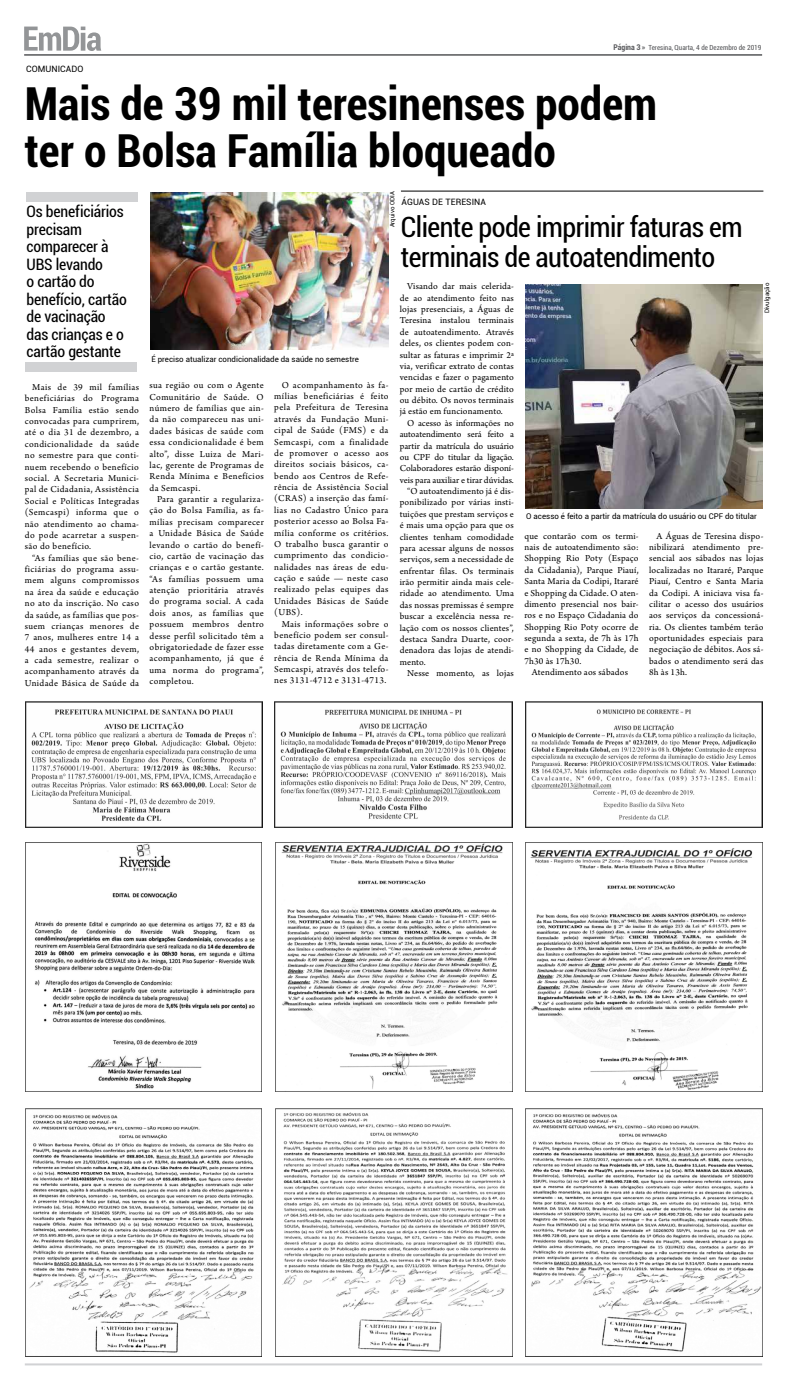
<style>
.page{position:relative;width:787px;height:1389px;background:#fff}
.page>*{position:absolute;margin:0;border:0;box-sizing:border-box;transform-origin:0 0}
.t1{font:700 condensed 45.5px/47.2px "Roboto";color:#000}
.t2{font:condensed 28px/29.8px "Roboto";letter-spacing:-.02em;color:#000}
.t3{font:condensed 15.75px/17.5px "Roboto";letter-spacing:-.01em;color:#000}
.t4{font:9.62px/11.4px "Arno Pro";letter-spacing:.02em;color:#000;text-align:justify}
.t5{font:9.62px "Arno Pro";color:#000}
.t6{font:9.62px "Arno Pro";letter-spacing:-.005em;color:#000}
.t7{font:8.75px "Roboto";letter-spacing:.01em;color:#000}
.t8{font:7.88px "Roboto";color:#000}
.t9{font:condensed 7px "Roboto";color:#57585b}
.t10{font:6.12px "Roboto";color:#000}
.s1{font-weight:700;font-size:7.88px}
.s2{color:#555658}
</style>
<div class="page">
<hr style="left:25px;top:1363px;width:736px;height:2px;background:#d1d2d4">
<hr style="left:24px;top:54px;width:737px;height:2px;background:#6d6e70">
<svg style="left:24px;top:27px;width:77px;height:24px"></svg>
<hr style="left:401px;top:191px;width:362px;height:1px;background:#000">
<div style="left:26px;top:192px;width:112px;height:9px;background:#d1d2d4"></div>
<div style="left:25px;top:363px;width:111px;height:9px;background:#d1d2d4"></div>
<img style="left:525px;top:842px;width:236px;height:249px">
<img style="left:275px;top:842px;width:237px;height:249px">
<img style="left:25px;top:842px;width:237px;height:249px">
<img style="left:525px;top:702px;width:237px;height:126px">
<img style="left:274px;top:702px;width:238px;height:126px">
<img style="left:25px;top:702px;width:237px;height:126px">
<img style="left:150px;top:192px;width:238px;height:158px">
<img style="left:525px;top:284px;width:236px;height:224px">
<img style="left:25px;top:1109px;width:237px;height:248px">
<img style="left:275px;top:1109px;width:237px;height:248px">
<img style="left:525px;top:1109px;width:236px;height:248px">
<p class="t9" style="left:613px;top:45px;width:149px"><span class="s1">Página 3 »</span> Teresina, Quarta, 4 de Dezembro <span class="s2">de 2019</span></p>
<p class="t7" style="left:26px;top:66px;width:59px">ComuniCaDo</p>
<h1 class="t1" style="left:25px;top:84px;width:633px">Mais de 39 mil teresinenses podem ter o Bolsa Família bloqueado</h1>
<h3 class="t3" style="left:26px;top:204px;width:102px">Os beneficiários precisam comparecer à<br>UBS levando<br>o cartão do benefício, cartão de vacinação das crianças e o cartão gestante</h3>
<p class="t4" style="left:25px;top:382px;width:116px;text-indent:7px">Mais de 39 mil famílias beneficiárias do Programa Bolsa Família estão sendo convocadas para cumprirem, até o dia 31 de dezembro, a condicionalidade da saúde no semestre para que conti&shy;nuem recebendo o benefício social. A Secretaria Munici&shy;pal de Cidadania, Assistência Social e Políticas Integradas (Semcaspi) informa que o não atendimento ao chama&shy;do pode acarretar a suspen&shy;são do benefício.</p>
<p class="t4" style="left:25px;top:552px;width:116px;text-indent:7px">“As famílias que são bene&shy;ficiárias do programa assu&shy;mem alguns compromissos na área da saúde e educação no ato da inscrição. No caso da saúde, as famílias que pos&shy;suem crianças menores de 7 anos, mulheres entre 14 a 44 anos e gestantes devem, a cada semestre, realizar o acompanhamento através da Unidade Básica de Saúde da</p>
<p class="t10" style="left:389px;top:227px;width:38px;rotate:-90deg">arquivo oDia</p>
<p class="t7" style="left:401px;top:198px;width:86px">águas De teresina</p>
<h2 class="t2" style="left:401px;top:214px;width:343px">Cliente pode imprimir faturas em terminais de autoatendimento</h2>
<p class="t4" style="left:399px;top:281px;width:116px;text-indent:7px">Visando dar mais celerida&shy;de ao atendimento feito nas lojas presenciais, a Águas de Teresina instalou terminais de autoatendimento. Através deles, os clientes podem con&shy;sultar as faturas e imprimir 2ª via, verificar extrato de contas vencidas e fazer o pagamento por meio de cartão de crédito ou débito. Os novos terminais já estão em funcionamento.</p>
<p class="t6" style="left:407px;top:418px;width:108px">O acesso às informações no</p>
<p class="t6" style="left:399px;top:430px;width:116px">autoatendimento será feito a</p>
<p class="t5" style="left:399px;top:441px;width:116px">partir da matrícula do usuário</p>
<p class="t5" style="left:399px;top:452px;width:116px">ou CPF do titular da ligação.</p>
<p class="t6" style="left:399px;top:464px;width:116px">Colaboradores estarão disponí-</p>
<p class="t5" style="left:399px;top:475px;width:116px">veis para auxiliar e tirar dúvidas.</p>
<p class="t4" style="left:407px;top:486px;width:108px">“O autoatendimento já é dis-</p>
<p class="t4" style="left:399px;top:497px;width:116px">ponibilizado por várias insti-</p>
<p class="t4" style="left:399px;top:509px;width:116px">tuições que prestam serviços e</p>
<p class="t4" style="left:399px;top:520px;width:116px">é mais uma opção para que os</p>
<p class="t4" style="left:399px;top:531px;width:116px">clientes tenham comodidade</p>
<p class="t4" style="left:399px;top:543px;width:116px">para acessar alguns de nossos</p>
<p class="t4" style="left:399px;top:554px;width:116px">serviços, sem a necessidade de</p>
<p class="t4" style="left:399px;top:565px;width:116px">enfrentar filas. Os terminais</p>
<p class="t4" style="left:399px;top:577px;width:116px">irão permitir ainda mais cele-</p>
<p class="t4" style="left:399px;top:588px;width:116px">ridade ao atendimento. Uma</p>
<p class="t4" style="left:399px;top:600px;width:116px">das nossas premissas é sempre</p>
<p class="t4" style="left:399px;top:611px;width:116px">buscar a excelência nessa re-</p>
<p class="t4" style="left:399px;top:622px;width:116px">lação com os nossos clientes”,</p>
<p class="t4" style="left:399px;top:634px;width:116px">destaca Sandra Duarte, coor-</p>
<p class="t4" style="left:399px;top:645px;width:116px">denadora das lojas de atendi-</p>
<p class="t4" style="left:399px;top:656px;width:27px">mento.</p>
<p class="t4" style="left:407px;top:668px;width:108px">Nesse momento, as lojas</p>
<p class="t10" style="left:764px;top:313px;width:32px;rotate:-90deg">Divulgação</p>
<p class="t8" style="left:151px;top:356px;width:209px">É preciso atualizar condicionalidade da saúde no semestre</p>
<p class="t4" style="left:274px;top:379px;width:116px;text-indent:7px">O acompanhamento às fa&shy;mílias beneficiárias é feito pela Prefeitura de Teresina através da Fundação Muni&shy;cipal de Saúde (FMS) e da Semcaspi, com a finalidade de promover o acesso aos direitos sociais básicos, ca&shy;bendo aos Centros de Refe&shy;rência de Assistência Social (CRAS) a inserção das famí&shy;lias no Cadastro Único para posterior acesso ao Bolsa Fa&shy;mília conforme os critérios.<br>O trabalho busca garantir o cumprimento das condicio&shy;nalidades nas áreas de edu&shy;cação e saúde — neste caso realizado pelas equipes das Unidades Básicas de Saúde (UBS).</p>
<p class="t4" style="left:274px;top:618px;width:116px;text-indent:7px">Mais informações sobre o benefício podem ser consul&shy;tadas diretamente com a Ge&shy;rência de Renda Mínima da Semcaspi, através dos telefo&shy;nes 3131-4712 e 3131-4713.</p>
<p class="t4" style="left:149px;top:380px;width:116px">sua região ou com o Agente Comunitário de Saúde. O número de famílias que ain&shy;da não compareceu nas uni&shy;dades básicas de saúde com essa condicionalidade é bem alto”, disse Luiza de Mari&shy;lac, gerente de Programas de Renda Mínima e Benefícios da Semcaspi.</p>
<p class="t4" style="left:149px;top:494px;width:116px;text-indent:7px">Para garantir a regulariza&shy;ção do Bolsa Família, as fa&shy;mílias precisam comparecer a Unidade Básica de Saúde levando o cartão do benefí&shy;cio, cartão de vacinação das crianças e o cartão gestante. “As famílias possuem uma atenção prioritária através do programa social. A cada dois anos, as famílias que possuem membros dentro desse perfil solicitado têm a obrigatoriedade de fazer esse acompanhamento, já que é uma norma do programa”, completou.</p>
<p class="t8" style="left:526px;top:513px;width:232px">o acesso é feito a partir da matrícula do usuário ou CPF do titular</p>
<p class="t4" style="left:649px;top:530px;width:116px;text-indent:7px">A Águas de Teresina dispo&shy;nibilizará atendimento pre&shy;sencial aos sábados nas lojas localizadas no Itararé, Parque Piauí, Centro e Santa Maria da Codipi. A iniciava visa fa&shy;cilitar o acesso dos usuários aos serviços da concessioná&shy;ria. Os clientes também terão oportunidades especiais para negociação de débitos. Aos sá&shy;bados o atendimento será das 8h às 13h.</p>
<p class="t4" style="left:524px;top:530px;width:116px">que contarão com os termi&shy;nais de autoatendimento são:<br>Shopping Rio Poty (Espaço da Cidadania), Parque Piauí, Santa Maria da Codipi, Itararé e Shopping da Cidade. O aten&shy;dimento presencial nos bair&shy;ros e no Espaço Cidadania do Shopping Rio Poty ocorre de segunda a sexta, de 7h às 17h e no Shopping da Cidade, de 7h30 às 17h30.</p>
<p class="t4" style="left:531px;top:667px;width:98px">Atendimento aos sábados</p>
</div>
